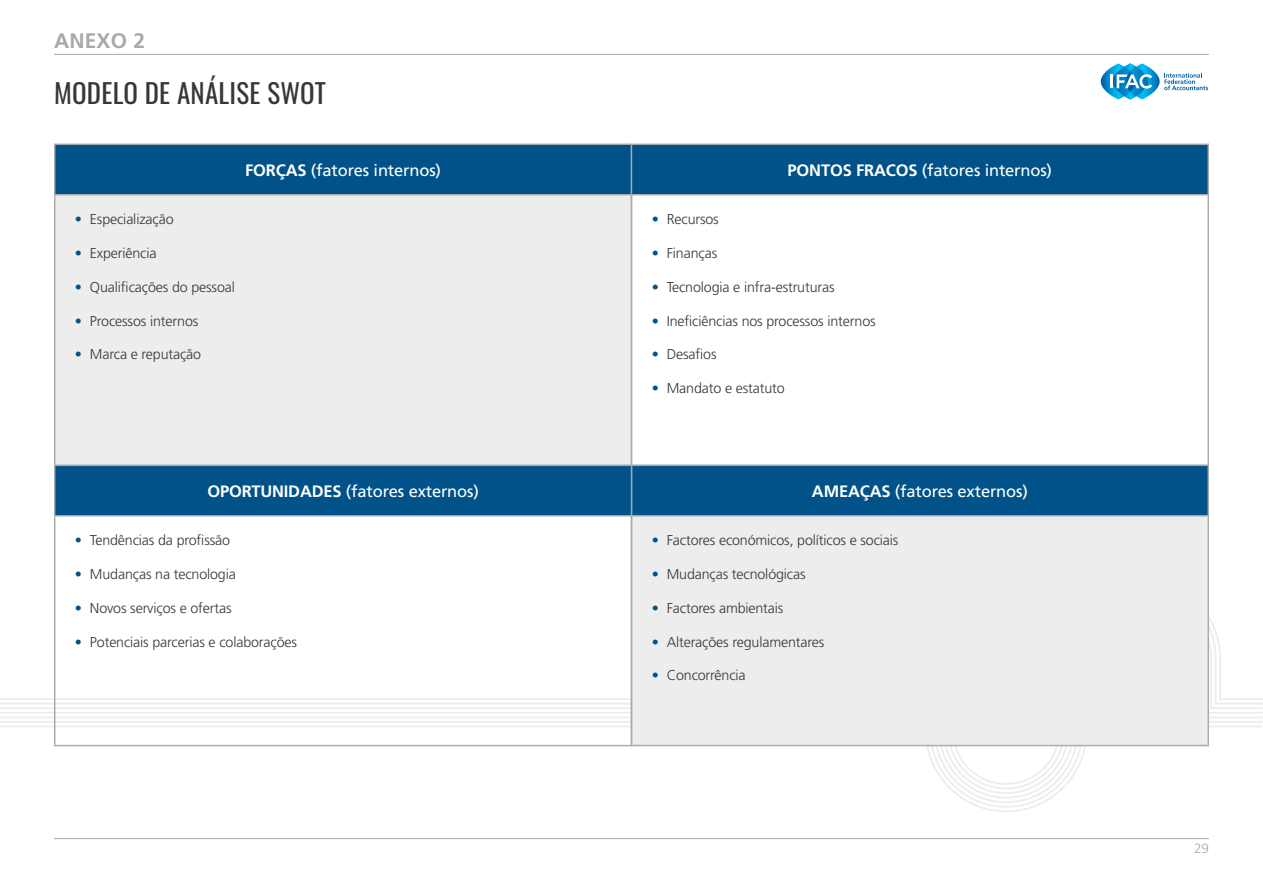
<style>
.page{position:relative;width:1263px;height:893px;background:#fff}
.page>*{position:absolute;margin:0;border:0;box-sizing:border-box;transform-origin:0 0}
.t1{font:27px "Oswald";letter-spacing:.01em;color:#383637}
.t2{font:700 21px "Frutiger LT Std";letter-spacing:.01em;color:#a7a9ac}
.t3{font:16.5px "Frutiger LT Std";letter-spacing:-.01em;color:#fff}
.t4{font:300 14.25px "Frutiger LT Std";letter-spacing:-.01em;color:#383637}
.t5{font:300 13.5px "Frutiger LT Std";color:#a7a9ac}
.s1{font-weight:700}
.s2{color:#005289}
</style>
<div class="page">
<hr style="left:54px;top:54px;width:1155px;height:1px;background:#a7a9ac">
<hr style="left:54px;top:838px;width:1155px;height:1px;background:#a7a9ac">
<svg style="left:0;top:541px;width:1262px;height:262px"></svg>
<div style="left:55px;top:144px;width:576px;height:51px;background:#005289"></div>
<div style="left:55px;top:195px;width:576px;height:270px;background:#ededee"></div>
<hr style="left:54px;top:144px;width:578px;height:1px;background:#a7a9ac">
<hr style="left:54px;top:145px;width:1px;height:49px;background:#a7a9ac">
<hr style="left:54px;top:194px;width:578px;height:1px;background:#a7a9ac">
<hr style="left:54px;top:195px;width:1px;height:270px;background:#a7a9ac">
<div style="left:631px;top:144px;width:577px;height:51px;background:#005289"></div>
<hr style="left:631px;top:144px;width:578px;height:1px;background:#a7a9ac">
<hr style="left:631px;top:145px;width:1px;height:49px;background:#a7a9ac">
<hr style="left:1207px;top:145px;width:2px;height:49px;background:#a7a9ac">
<hr style="left:631px;top:194px;width:578px;height:1px;background:#a7a9ac">
<hr style="left:631px;top:195px;width:1px;height:270px;background:#a7a9ac">
<hr style="left:1207px;top:195px;width:2px;height:270px;background:#a7a9ac">
<div style="left:631px;top:465px;width:577px;height:51px;background:#005289"></div>
<div style="left:631px;top:516px;width:577px;height:229px;background:#ededee"></div>
<hr style="left:631px;top:465px;width:578px;height:1px;background:#a7a9ac">
<hr style="left:1207px;top:466px;width:2px;height:49px;background:#a7a9ac">
<hr style="left:631px;top:515px;width:578px;height:1px;background:#a7a9ac">
<hr style="left:1207px;top:516px;width:2px;height:229px;background:#a7a9ac">
<hr style="left:631px;top:745px;width:578px;height:1px;background:#a7a9ac">
<div style="left:55px;top:465px;width:576px;height:51px;background:#005289"></div>
<hr style="left:54px;top:465px;width:578px;height:1px;background:#a7a9ac">
<hr style="left:54px;top:466px;width:1px;height:49px;background:#a7a9ac">
<hr style="left:631px;top:466px;width:1px;height:49px;background:#a7a9ac">
<hr style="left:54px;top:515px;width:578px;height:1px;background:#a7a9ac">
<hr style="left:54px;top:516px;width:1px;height:229px;background:#a7a9ac">
<hr style="left:631px;top:516px;width:1px;height:229px;background:#a7a9ac">
<hr style="left:54px;top:745px;width:578px;height:1px;background:#a7a9ac">
<svg style="left:1101px;top:63px;width:107px;height:36px"></svg>
<h2 class="t2" style="left:54px;top:29px;width:93px">ANEXO 2</h2>
<h1 class="t1" style="left:54px;top:69px;width:274px">MODELO DE ANÁLISE SWOT</h1>
<p class="t3" style="left:245px;top:160px;width:197px"><span class="s1">FORÇAS</span> (fatores internos)</p>
<p class="t4" style="left:75px;top:211px;width:100px"><span class="s2">•</span> Especialização</p>
<p class="t4" style="left:75px;top:245px;width:83px"><span class="s2">•</span> Experiência</p>
<p class="t4" style="left:75px;top:279px;width:161px"><span class="s2">•</span> Qualificações do pessoal</p>
<p class="t4" style="left:75px;top:313px;width:125px"><span class="s2">•</span> Processos internos</p>
<p class="t4" style="left:75px;top:346px;width:128px"><span class="s2">•</span> Marca e reputação</p>
<p class="t3" style="left:207px;top:481px;width:273px"><span class="s1">OPORTUNIDADES</span> (fatores externos)</p>
<p class="t4" style="left:75px;top:532px;width:157px"><span class="s2">•</span> Tendências da profissão</p>
<p class="t4" style="left:75px;top:566px;width:162px"><span class="s2">•</span> Mudanças na tecnologia</p>
<p class="t4" style="left:75px;top:600px;width:158px"><span class="s2">•</span> Novos serviços e ofertas</p>
<p class="t4" style="left:75px;top:634px;width:224px"><span class="s2">•</span> Potenciais parcerias e colaborações</p>
<p class="t3" style="left:788px;top:160px;width:266px"><span class="s1">PONTOS FRACOS</span> (fatores internos)</p>
<p class="t4" style="left:652px;top:211px;width:69px"><span class="s2">•</span> Recursos</p>
<p class="t4" style="left:652px;top:245px;width:67px"><span class="s2">•</span> Finanças</p>
<p class="t4" style="left:652px;top:279px;width:184px"><span class="s2">•</span> Tecnologia e infra-estruturas</p>
<p class="t4" style="left:652px;top:313px;width:225px"><span class="s2">•</span> Ineficiências nos processos internos</p>
<p class="t4" style="left:652px;top:346px;width:66px"><span class="s2">•</span> Desafios</p>
<p class="t4" style="left:652px;top:380px;width:134px"><span class="s2">•</span> Mandato e estatuto</p>
<p class="t3" style="left:812px;top:481px;width:217px"><span class="s1">AMEAÇAS</span> (fatores externos)</p>
<p class="t4" style="left:652px;top:532px;width:248px"><span class="s2">•</span> Factores económicos, políticos e sociais</p>
<p class="t4" style="left:652px;top:566px;width:155px"><span class="s2">•</span> Mudanças tecnológicas</p>
<p class="t4" style="left:652px;top:600px;width:133px"><span class="s2">•</span> Factores ambientais</p>
<p class="t4" style="left:652px;top:634px;width:174px"><span class="s2">•</span> Alterações regulamentares</p>
<p class="t4" style="left:652px;top:667px;width:95px"><span class="s2">•</span> Concorrência</p>
<p class="t5" style="left:1194px;top:841px;width:16px">29</p>
</div>
